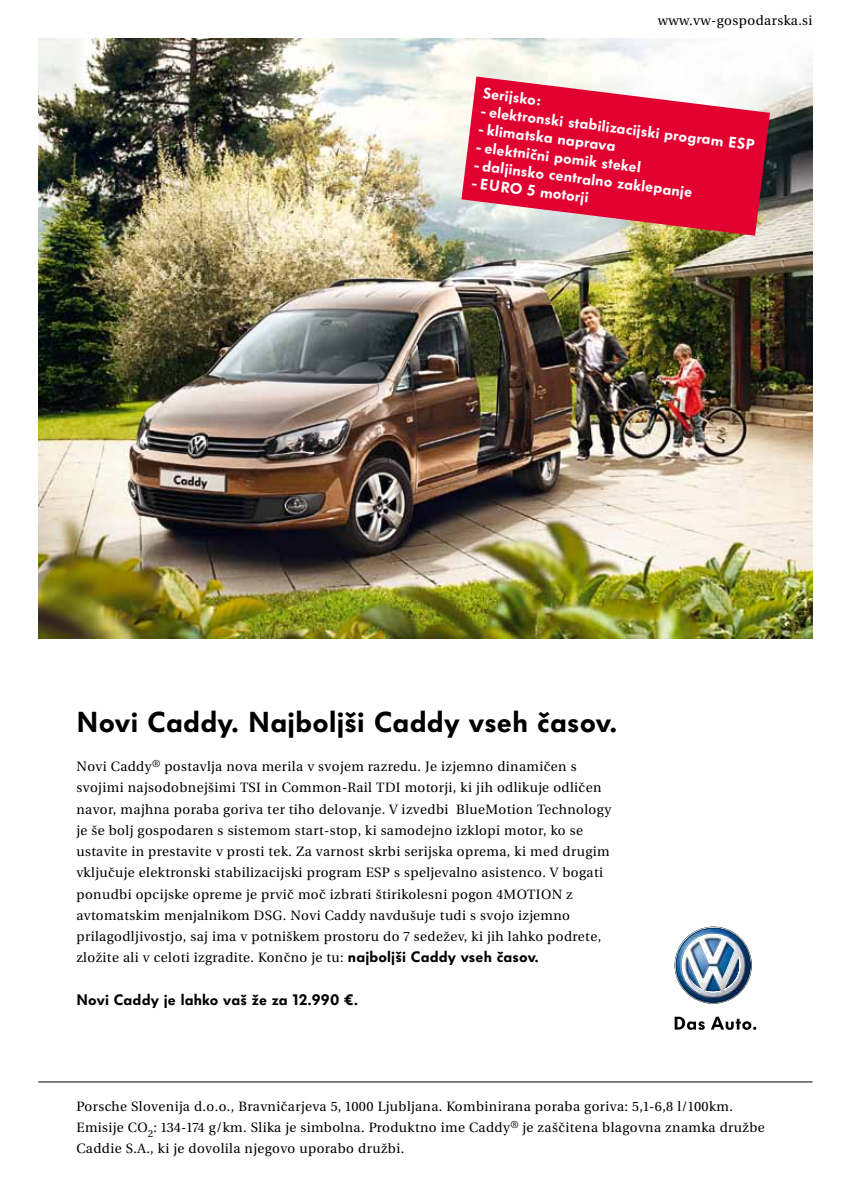
<style>
.page{position:relative;width:851px;height:1191px;background:#fff}
.page>*{position:absolute;margin:0;border:0;box-sizing:border-box;transform-origin:0 0}
.t1{font:900 28.5px "VW Headline CE";letter-spacing:.01em;color:#000}
.t2{font:900 15.15px "VW Headline CE";color:#fff}
.t3{font:900 15px "VW Headline CE";letter-spacing:.01em;color:#000}
.t4{font:13.5px/21.3px "VW Utopia CE";letter-spacing:.025em;color:#000}
.s1{font-family:"VW Headline CE";font-weight:900;font-size:15px}
</style>
<div class="page">
<img style="left:38px;top:38px;width:775px;height:1045px">
<p class="t4" style="left:657px;top:10px;width:156px">www.vw-gospodarska.si</p>
<p class="t2" style="left:484px;top:83px;width:60px;rotate:7deg">Serijsko:</p>
<p class="t2" style="left:482px;top:101px;width:277px;rotate:7deg">- elektronski stabilizacijski program ESP</p>
<p class="t2" style="left:479px;top:119px;width:139px;rotate:7deg">- klimatska naprava</p>
<p class="t2" style="left:475px;top:156px;width:221px;rotate:7deg">- daljinsko centralno zaklepanje</p>
<p class="t2" style="left:477px;top:137px;width:167px;rotate:7deg">- elektnični pomik stekel</p>
<p class="t2" style="left:473px;top:173px;width:119px;rotate:7deg">- EURO 5 motorji</p>
<h1 class="t1" style="left:76px;top:704px;width:542px">Novi Caddy. Najboljši Caddy vseh časov.</h1>
<p class="t4" style="left:76px;top:755px;width:536px">Novi Caddy<sup>®</sup> postavlja nova merila v svojem razredu. Je izjemno dinamičen s svojimi najsodobnejšimi TSI in Common-Rail TDI motorji, ki jih odlikuje odličen navor, majhna poraba goriva ter tiho delovanje. V izvedbi BlueMotion Technology je še bolj gospodaren s sistemom start-stop, ki samodejno izklopi motor, ko se ustavite in prestavite v prosti tek. Za varnost skrbi serijska oprema, ki med drugim vključuje elektronski stabilizacijski program ESP s speljevalno asistenco. V bogati ponudbi opcijske opreme je prvič moč izbrati štirikolesni pogon 4MOTION z avtomatskim menjalnikom DSG. Novi Caddy navdušuje tudi s svojo izjemno prilagodljivostjo, saj ima v potniškem prostoru do 7 sedežev, ki jih lahko podrete, zložite ali v celoti izgradite. Končno je tu: <span class="s1">najboljši Caddy vseh časov.</span></p>
<p class="t3" style="left:76px;top:990px;width:283px">Novi Caddy je lahko vaš že za 12.990 ¤.</p>
<p class="t4" style="left:76px;top:1095px;width:689px">Porsche Slovenija d.o.o., Bravničarjeva 5, 1000 Ljubljana. Kombinirana poraba goriva: 5,1-6,8 l/100km.<br>Emisije CO<sub>2</sub>: 134-174 g/km. Slika je simbolna. Produktno ime Caddy<sup>®</sup> je zaščitena blagovna znamka družbe<br>Caddie S.A., ki je dovolila njegovo uporabo družbi.</p>
</div>
